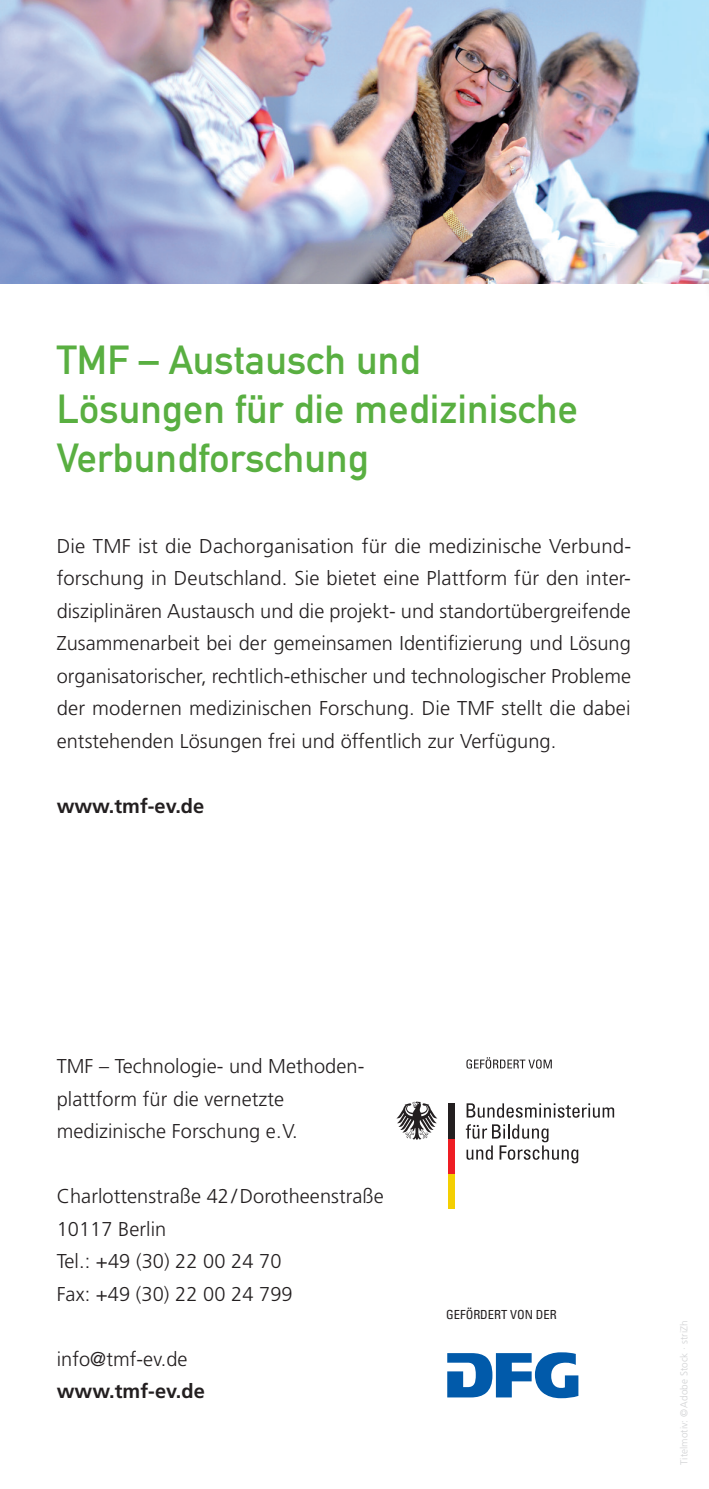
<style>
.page{position:relative;width:709px;height:1489px;background:#fff}
.page>*{position:absolute;margin:0;border:0;box-sizing:border-box;transform-origin:0 0}
.t1{font:40px/48.8px "DIN Mittelschrift Std";letter-spacing:.005em;color:#59af41}
.t2{font:300 20px/32.5px "Frutiger LT Std";letter-spacing:.005em;color:#231f20}
.t3{font:700 20px "Frutiger LT Std";color:#231f20}
.t4{font:condensed 12.5px "Univers";color:#231f20}
.t5{font:300 10px "Frutiger";letter-spacing:.005em;color:#d1d2d4}
</style>
<div class="page">
<svg style="left:466px;top:1124px;width:112px;height:39px"></svg>
<svg style="left:466px;top:1103px;width:148px;height:14px"></svg>
<div style="left:448px;top:1173px;width:6px;height:35px;background:#f4cf02"></div>
<div style="left:448px;top:1138px;width:6px;height:35px;background:#ee1d23"></div>
<div style="left:448px;top:1103px;width:6px;height:35px;background:#231f20"></div>
<svg style="left:396px;top:1101px;width:41px;height:38px"></svg>
<svg style="left:466px;top:1057px;width:86px;height:11px"></svg>
<svg style="left:447px;top:1352px;width:131px;height:45px"></svg>
<img style="left:0;top:0;width:709px;height:283px">
<h1 class="t1" style="left:57px;top:336px;width:522px">TMF – Austausch und<br>Lösungen für die medizinische<br>Verbundforschung</h1>
<p class="t2" style="left:57px;top:530px;width:576px;text-align:justify">Die TMF ist die Dachorganisation für die medizinische Verbund&shy;forschung in Deutschland. Sie bietet eine Plattform für den inter&shy;disziplinären Austausch und die projekt- und standortübergreifende Zusammenarbeit bei der gemeinsamen Identifizierung und Lösung organisatorischer, rechtlich-ethischer und technologischer Probleme der modernen medizinischen Forschung. Die TMF stellt die dabei entstehenden Lösungen frei und öffentlich zur Verfügung.</p>
<p class="t3" style="left:57px;top:794px;width:149px">www.tmf-ev.de</p>
<p class="t2" style="left:57px;top:1050px;width:309px">TMF – Technologie- und Methoden&shy;plattform für die vernetzte medizinische Forschung e.V.</p>
<p class="t2" style="left:57px;top:1180px;width:328px">Charlottenstraße 42/Dorotheenstraße<br>10117 Berlin<br>Tel.: +49 (30) 22 00 24 70<br>Fax: +49 (30) 22 00 24 799</p>
<p class="t2" style="left:57px;top:1342px;width:132px">info@tmf-ev.de</p>
<p class="t3" style="left:57px;top:1379px;width:150px">www.tmf-ev.de</p>
<p class="t4" style="left:446px;top:1305px;width:112px">GEFÖRDERT VON DER</p>
<p class="t5" style="left:678px;top:1464px;width:146px;rotate:-90deg">Titelmotiv: © Adobe Stock · striZh</p>
</div>
